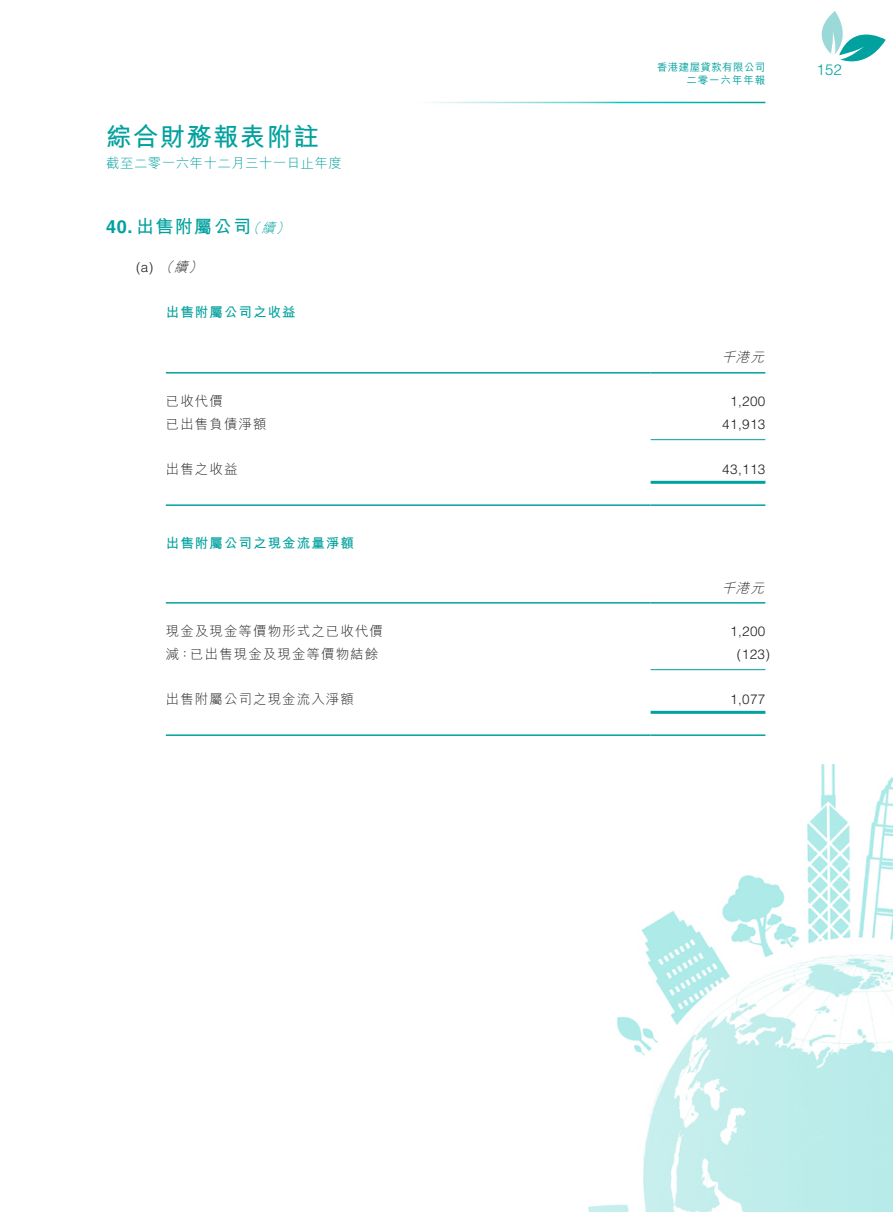
<style>
.page{position:relative;width:893px;height:1212px;background:#fff}
.page>*{position:absolute;margin:0;border:0;box-sizing:border-box;transform-origin:0 0}
.t1{font:700 25.5px "M Hei HK";letter-spacing:.05em;color:#00a19e}
.Heading_1{font:700 18px "M Hei HK";letter-spacing:.08em;color:#00a19e}
.t2{font:300 15px "Helvetica LT Std";color:#00a19e}
.Body_Text{font:300 13.5px "M Hei HK";letter-spacing:.08em;color:#231f20}
.Body_Text-2{font:300 13.5px "Helvetica LT Std";letter-spacing:.03em;color:#231f20}
.Heading_2{font:700 13.5px "M Hei HK";letter-spacing:.08em;color:#00a19e}
.t3{font:300 13.5px "M Hei HK";letter-spacing:.03em;color:#00a19e}
.Body_Text-3{font:italic 300 13.5px "M Hei HK";color:#231f20}
.Heading_1-2{font:italic 300 13.5px "M Hei HK";color:#00a19e}
.t4{font:500 10.5px/13.5px "M Hei HK";letter-spacing:.035em;color:#00a19e;text-align:right}
.s1{font-family:"Helvetica LT Std"}
.s2{font-family:"M Hei HK";font-style:italic}
</style>
<div class="page">
<img style="left:588px;top:764px;width:305px;height:448px">
<svg style="left:839px;top:35px;width:46px;height:26px"></svg>
<svg style="left:822px;top:11px;width:21px;height:44px"></svg>
<hr style="left:166px;top:372px;width:485px;height:2px;background:#00a19e">
<hr style="left:651px;top:372px;width:114px;height:2px;background:#00a19e">
<hr style="left:651px;top:439px;width:114px;height:1px;background:#00a19e">
<hr style="left:651px;top:481px;width:114px;height:3px;background:#00a19e">
<hr style="left:166px;top:504px;width:485px;height:2px;background:#00a19e">
<hr style="left:651px;top:504px;width:114px;height:2px;background:#00a19e">
<hr style="left:166px;top:602px;width:485px;height:1px;background:#00a19e">
<hr style="left:651px;top:602px;width:114px;height:1px;background:#00a19e">
<hr style="left:651px;top:669px;width:114px;height:1px;background:#00a19e">
<hr style="left:651px;top:711px;width:114px;height:3px;background:#00a19e">
<hr style="left:166px;top:734px;width:485px;height:2px;background:#00a19e">
<hr style="left:651px;top:734px;width:114px;height:2px;background:#00a19e">
<h1 class="t1" style="left:106px;top:118px;width:214px">綜合財務報表附註</h1>
<p class="t3" style="left:106px;top:157px;width:237px">截至二零一六年十二月三十一日止年度</p>
<p class="Heading_1" style="left:106px;top:213px;width:146px"><span class="s1">40.</span>出售附屬公司</p>
<p class="Body_Text-3" style="left:188px;top:261px;width:19px">(</p>
<p class="Heading_1-2" style="left:246px;top:221px;width:34px">（續</p>
<p class="Heading_1-2" style="left:276px;top:221px;width:19px">(</p>
<p class="Body_Text-2" style="left:136px;top:259px;width:57px">a( ) <span class="s2">（續</span></p>
<p class="Heading_2" style="left:166px;top:303px;width:131px">出售附屬公司之收益</p>
<p class="Body_Text" style="left:166px;top:395px;width:59px">已收代價</p>
<p class="Body_Text" style="left:166px;top:417px;width:102px">已出售負債淨額</p>
<p class="Body_Text" style="left:166px;top:462px;width:73px">出售之收益</p>
<p class="Heading_2" style="left:166px;top:533px;width:190px">出售附屬公司之現金流量淨額</p>
<p class="Body_Text" style="left:166px;top:625px;width:219px">現金及現金等價物形式之已收代價</p>
<p class="Body_Text" style="left:166px;top:647px;width:214px">減：已出售現金及現金等價物結餘</p>
<p class="Body_Text" style="left:166px;top:692px;width:190px">出售附屬公司之現金流入淨額</p>
<p class="t4" style="left:657px;top:59px;width:110px">香港建屋貸款有限公司二零一六年年報</p>
<p class="t2" style="left:817px;top:60px;width:27px">152</p>
<p class="Body_Text-3" style="left:721px;top:351px;width:48px">千港元</p>
<p class="Body_Text-2" style="left:730px;top:393px;width:37px">1,200</p>
<p class="Body_Text-2" style="left:722px;top:416px;width:45px">41,913</p>
<p class="Body_Text-2" style="left:722px;top:460px;width:45px">43,113</p>
<p class="Body_Text-3" style="left:721px;top:581px;width:48px">千港元</p>
<p class="Body_Text-2" style="left:730px;top:623px;width:37px">1,200</p>
<p class="Body_Text-2" style="left:737px;top:646px;width:35px">)123(</p>
<p class="Body_Text-2" style="left:730px;top:690px;width:37px">1,077</p>
</div>
